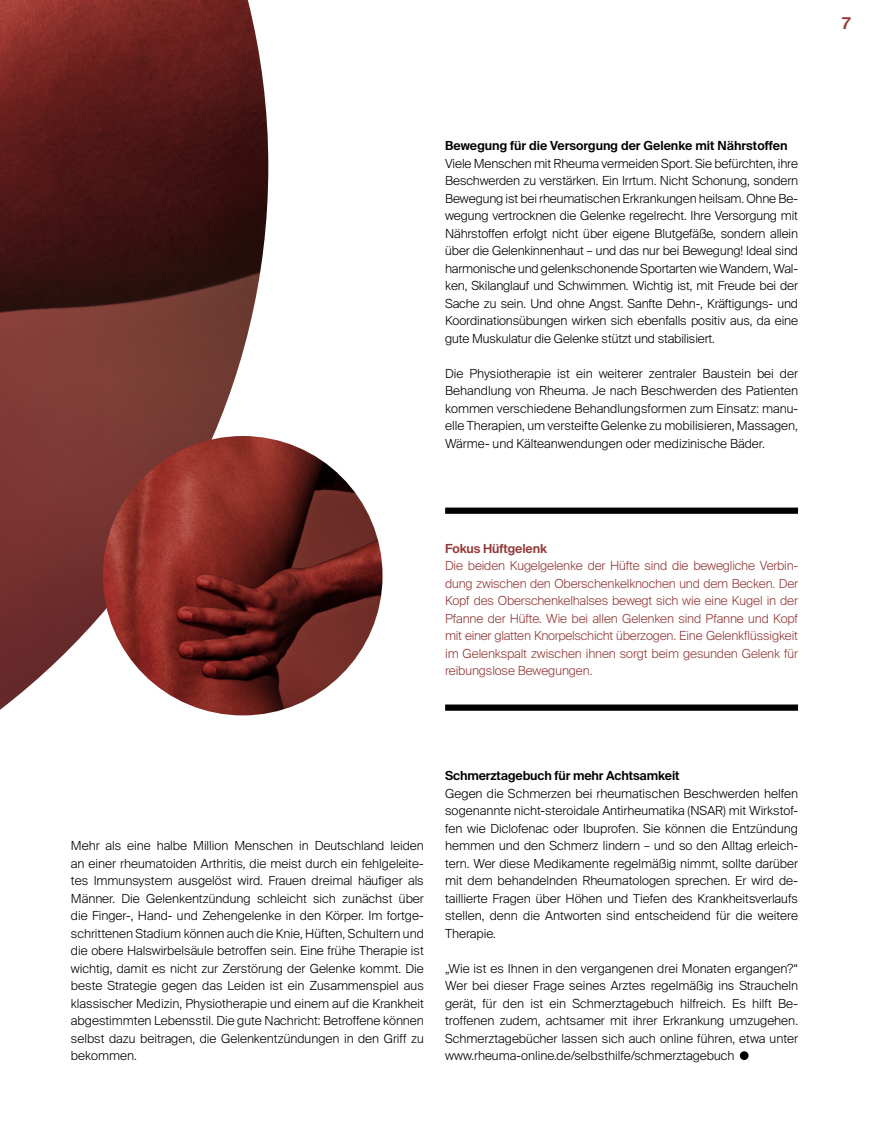
<style>
.page{position:relative;width:869px;height:1134px;background:#fff}
.page>*{position:absolute;margin:0;border:0;box-sizing:border-box;transform-origin:0 0}
.t1{font:600 16.25px "Suisse Intl";color:#933937}
.t2{font:300 12.5px/17.5px "Suisse Intl";color:#000;text-align:justify}
.t3{font:300 12.5px/17.5px "Suisse Intl";letter-spacing:-.01em;color:#933937;text-align:justify}
.t4{font:600 12.5px "Suisse Intl";color:#000}
.t5{font:600 12.5px "Suisse Intl";letter-spacing:-.01em;color:#933937}
</style>
<div class="page">
<img style="left:0;top:0;width:268px;height:710px">
<img style="left:103px;top:436px;width:279px;height:279px;border-radius:140px">
<div style="left:445px;top:508px;width:352px;height:6px;background:#000"></div>
<div style="left:445px;top:704px;width:352px;height:7px;background:#000"></div>
<svg style="left:739px;top:1051px;width:9px;height:9px"></svg>
<h1 class="t1" style="left:841px;top:14px;width:10px">7</h1>
<p class="t4" style="left:445px;top:138px;width:344px">Bewegung für die Versorgung der Gelenke mit Nährstoffen</p>
<p class="t2" style="left:445px;top:154px;width:354px">Viele Menschen mit Rheuma vermeiden Sport. Sie befürchten, ihre Beschwerden zu verstärken. Ein Irrtum. Nicht Schonung, sondern Bewegung ist bei rheumatischen Erkrankungen heilsam. Ohne Be&shy;wegung vertrocknen die Gelenke regelrecht. Ihre Versorgung mit Nährstoffen erfolgt nicht über eigene Blutgefäße, sondern allein über die Gelenkinnenhaut – und das nur bei Bewegung! Ideal sind harmonische und gelenkschonende Sportarten wie Wandern, Wal&shy;ken, Skilanglauf und Schwimmen. Wichtig ist, mit Freude bei der Sache zu sein. Und ohne Angst. Sanfte Dehn-, Kräftigungs- und Koordinationsübungen wirken sich ebenfalls positiv aus, da eine gute Muskulatur die Gelenke stützt und stabilisiert.</p>
<p class="t2" style="left:445px;top:364px;width:354px">Die Physiotherapie ist ein weiterer zentraler Baustein bei der Behandlung von Rheuma. Je nach Beschwerden des Patienten kommen verschiedene Behandlungsformen zum Einsatz: manu&shy;elle Therapien, um versteifte Gelenke zu mobilisieren, Massagen, Wärme- und Kälteanwendungen oder medizinische Bäder.</p>
<p class="t5" style="left:445px;top:541px;width:103px">Fokus Hüftgelenk</p>
<p class="t3" style="left:445px;top:557px;width:354px">Die beiden Kugelgelenke der Hüfte sind die bewegliche Verbin&shy;dung zwischen den Oberschenkelknochen und dem Becken. Der Kopf des Oberschenkelhalses bewegt sich wie eine Kugel in der Pfanne der Hüfte. Wie bei allen Gelenken sind Pfanne und Kopf mit einer glatten Knorpelschicht überzogen. Eine Gelenkflüssigkeit im Gelenkspalt zwischen ihnen sorgt beim gesunden Gelenk für reibungslose Bewegungen.</p>
<p class="t2" style="left:71px;top:837px;width:354px">Mehr als eine halbe Million Menschen in Deutschland leiden an einer rheumatoiden Arthritis, die meist durch ein fehlgeleite&shy;tes Immunsystem ausgelöst wird. Frauen dreimal häufiger als Männer. Die Gelenkentzündung schleicht sich zunächst über die Finger-, Hand- und Zehengelenke in den Körper. Im fortge&shy;schrittenen Stadium können auch die Knie, Hüften, Schultern und die obere Halswirbelsäule betroffen sein. Eine frühe Therapie ist wichtig, damit es nicht zur Zerstörung der Gelenke kommt. Die beste Strategie gegen das Leiden ist ein Zusammenspiel aus klassischer Medizin, Physiotherapie und einem auf die Krankheit abgestimmten Lebensstil. Die gute Nachricht: Betroffene können selbst dazu beitragen, die Gelenkentzündungen in den Griff zu bekommen.</p>
<p class="t4" style="left:445px;top:768px;width:236px">Schmerztagebuch für mehr Achtsamkeit</p>
<p class="t2" style="left:445px;top:784px;width:354px">Gegen die Schmerzen bei rheumatischen Beschwerden helfen sogenannte nicht-steroidale Antirheumatika (NSAR) mit Wirkstof&shy;fen wie Diclofenac oder Ibuprofen. Sie können die Entzündung hemmen und den Schmerz lindern – und so den Alltag erleich&shy;tern. Wer diese Medikamente regelmäßig nimmt, sollte darüber mit dem behandelnden Rheumatologen sprechen. Er wird de&shy;taillierte Fragen über Höhen und Tiefen des Krankheitsverlaufs stellen, denn die Antworten sind entscheidend für die weitere Therapie.</p>
<p class="t2" style="left:445px;top:959px;width:354px">„Wie ist es Ihnen in den vergangenen drei Monaten ergangen?“ Wer bei dieser Frage seines Arztes regelmäßig ins Straucheln gerät, für den ist ein Schmerztagebuch hilfreich. Es hilft Be&shy;troffenen zudem, achtsamer mit ihrer Erkrankung umzugehen.<br>Schmerztagebücher lassen sich auch online führen, etwa unter www.rheuma-online.de/selbsthilfe/schmerztagebuch</p>
</div>
